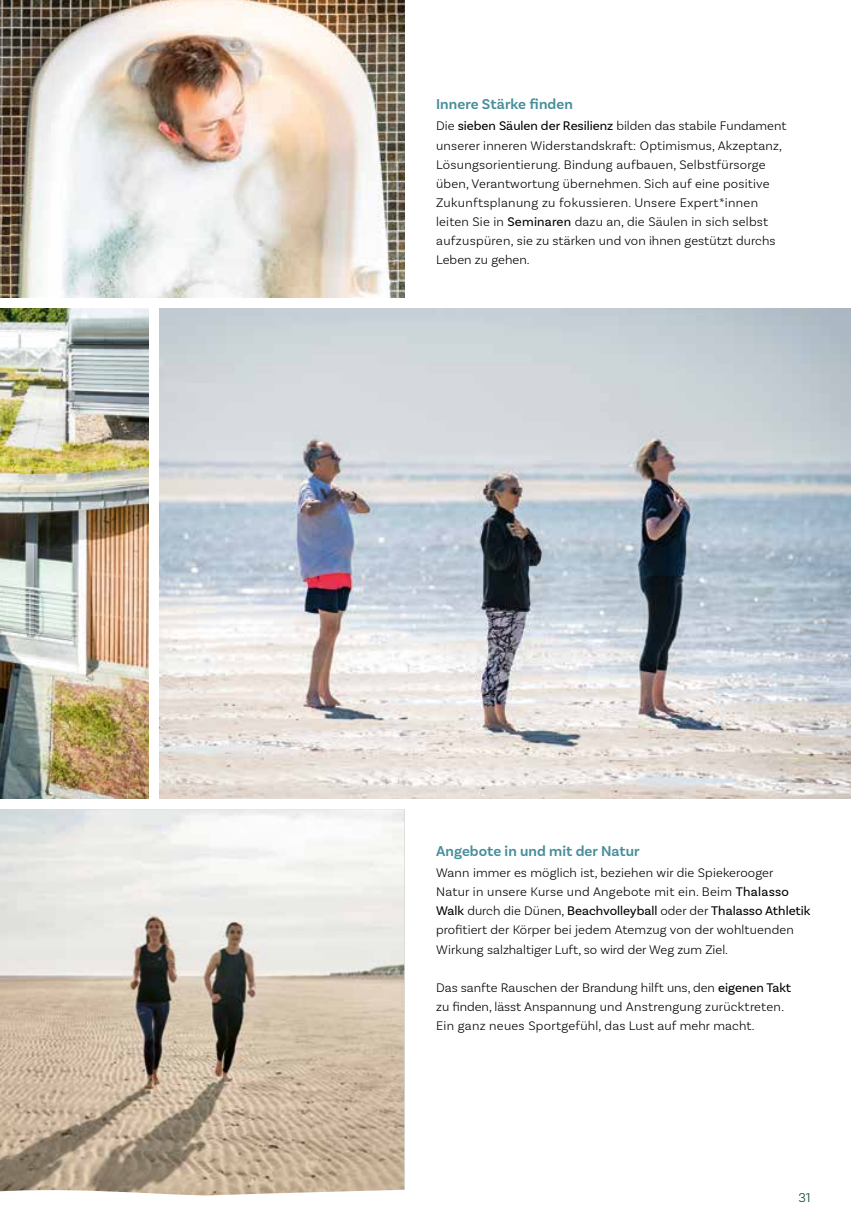
<style>
.page{position:relative;width:851px;height:1221px;background:#fff}
.page>*{position:absolute;margin:0;border:0;box-sizing:border-box;transform-origin:0 0}
.t1{font:600 15px "Basic Sans";letter-spacing:.005em;color:#478e9a}
.t2{font:300 13.5px "Basic Sans";color:#004530}
.t3{font:300 13.2px/19.2px "Basic Sans";letter-spacing:.01em;color:#000}
.s1{font-weight:400}
</style>
<div class="page">
<img style="left:159px;top:308px;width:691px;height:490px">
<img style="left:0;top:0;width:404px;height:298px">
<img style="left:0;top:308px;width:149px;height:490px">
<img style="left:0;top:809px;width:404px;height:370px">
<svg style="left:0;top:1179px;width:405px;height:17px"></svg>
<p class="t1" style="left:436px;top:95px;width:138px">Innere Stärke finden</p>
<p class="t3" style="left:436px;top:116px;width:352px">Die <span class="s1">sieben Säulen der Resilienz</span> bilden das stabile Fundament unserer inneren Widerstandskraft: Optimismus, Akzeptanz, Lösungsorientierung. Bindung aufbauen, Selbstfürsorge üben, Verantwortung übernehmen. Sich auf eine positive Zukunftsplanung zu fokussieren. Unsere Expert*innen leiten Sie in <span class="s1">Seminaren</span> dazu an, die Säulen in sich selbst aufzuspüren, sie zu stärken und von ihnen gestützt durchs Leben zu gehen.</p>
<p class="t1" style="left:436px;top:841px;width:205px">Angebote in und mit der Natur</p>
<p class="t3" style="left:436px;top:862px;width:376px">Wann immer es möglich ist, beziehen wir die Spiekerooger<br>Natur in unsere Kurse und Angebote mit ein. Beim <span class="s1">Thalasso Walk</span> durch die Dünen, <span class="s1">Beachvolleyball</span> oder der <span class="s1">Thalasso Athletik </span>profitiert der Körper bei jedem Atemzug von der wohltuenden Wirkung salzhaltiger Luft, so wird der Weg zum Ziel.</p>
<p class="t3" style="left:436px;top:977px;width:356px">Das sanfte Rauschen der Brandung hilft uns, den <span class="s1">eigenen Takt </span>zu finden, lässt Anspannung und Anstrengung zurücktreten.<br>Ein ganz neues Sportgefühl, das Lust auf mehr macht.</p>
<p class="t2" style="left:798px;top:1189px;width:14px">31</p>
</div>
